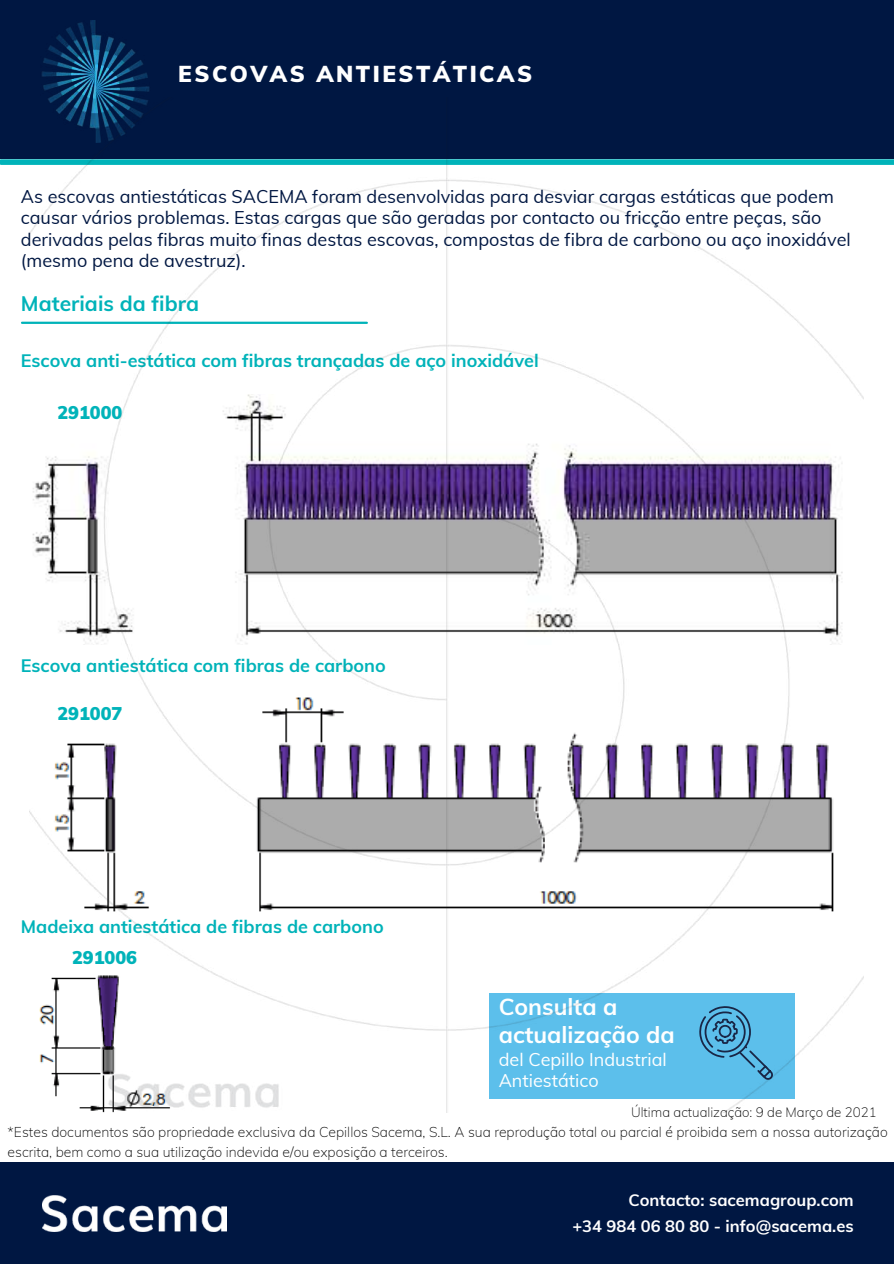
<style>
.page{position:relative;width:894px;height:1264px;background:#fff}
.page>*{position:absolute;margin:0;border:0;box-sizing:border-box;transform-origin:0 0}
.t1{font:700 23.1px/28.2px "Muli";color:#fff}
.t2{font:900 22.5px "Muli";letter-spacing:.11em;color:#fff}
.t3{font:700 21px "Muli";color:#00b3b9}
.t4{font:18px/21.5px "Muli";color:#001742}
.t5{font:700 18px "Muli";color:#00b3b9}
.t6{font:18px/21.5px "Muli";color:#fff}
.t7{font:900 18px "Muli";color:#00b3b9}
.t8{font:700 16.5px/26px "Muli";color:#fff;text-align:right}
.t9{font:200 13.95px/19.5px "Muli";color:#000}
.t10{font:200 13.35px "Muli";color:#000}
</style>
<div class="page">
<div style="left:0;top:0;width:893px;height:159px;background:#001742"></div>
<img style="left:42px;top:20px;width:108px;height:78px">
<div style="left:1px;top:159px;width:892px;height:6px;background:#00b3b9"></div>
<div style="left:0;top:1162px;width:893px;height:101px;background:#001742"></div>
<img style="left:43px;top:1195px;width:183px;height:36px">
<hr style="left:22px;top:322px;width:345px;height:2px;background:#00b3b9">
<img style="left:30px;top:98px;width:833px;height:1014px">
<p class="t2" style="left:178px;top:60px;width:355px">ESCOVAS ANTIESTÁTICAS</p>
<p class="t4" style="left:21px;top:185px;width:831px">As escovas antiestáticas SACEMA foram desenvolvidas para desviar cargas estáticas que podem causar vários problemas. Estas cargas que são geradas por contacto ou fricção entre peças, são derivadas pelas fibras muito finas destas escovas, compostas de fibra de carbono ou aço inoxidável (mesmo pena de avestruz).</p>
<p class="t3" style="left:21px;top:289px;width:180px">Materiais da fibra</p>
<p class="t5" style="left:21px;top:348px;width:519px">Escova anti-estática com fibras trançadas de aço inoxidável</p>
<p class="t7" style="left:57px;top:401px;width:66px">291000</p>
<p class="t5" style="left:21px;top:654px;width:366px">Escova antiestática com fibras de carbono</p>
<p class="t7" style="left:57px;top:701px;width:66px">291007</p>
<p class="t5" style="left:21px;top:915px;width:364px">Madeixa antiestática de fibras de carbono</p>
<p class="t7" style="left:72px;top:945px;width:66px">291006</p>
<p class="t1" style="left:498px;top:992px;width:177px">Consulta a actualização da</p>
<p class="t6" style="left:498px;top:1048px;width:169px">del Cepillo Industrial<br>Antiestático</p>
<p class="t10" style="left:631px;top:1103px;width:247px">Última actualização: 9 de Março de 2021</p>
<p class="t9" style="left:8px;top:1122px;width:881px">*Estes documentos são propriedade exclusiva da Cepillos Sacema, S.L. A sua reprodução total ou parcial é proibida sem a nossa autorização escrita, bem como a sua utilização indevida e/ou exposição a terceiros.</p>
<p class="t8" style="left:572px;top:1187px;width:283px">Contacto: sacemagroup.com<br>+34 984 06 80 80 - info@sacema.es</p>
</div>
